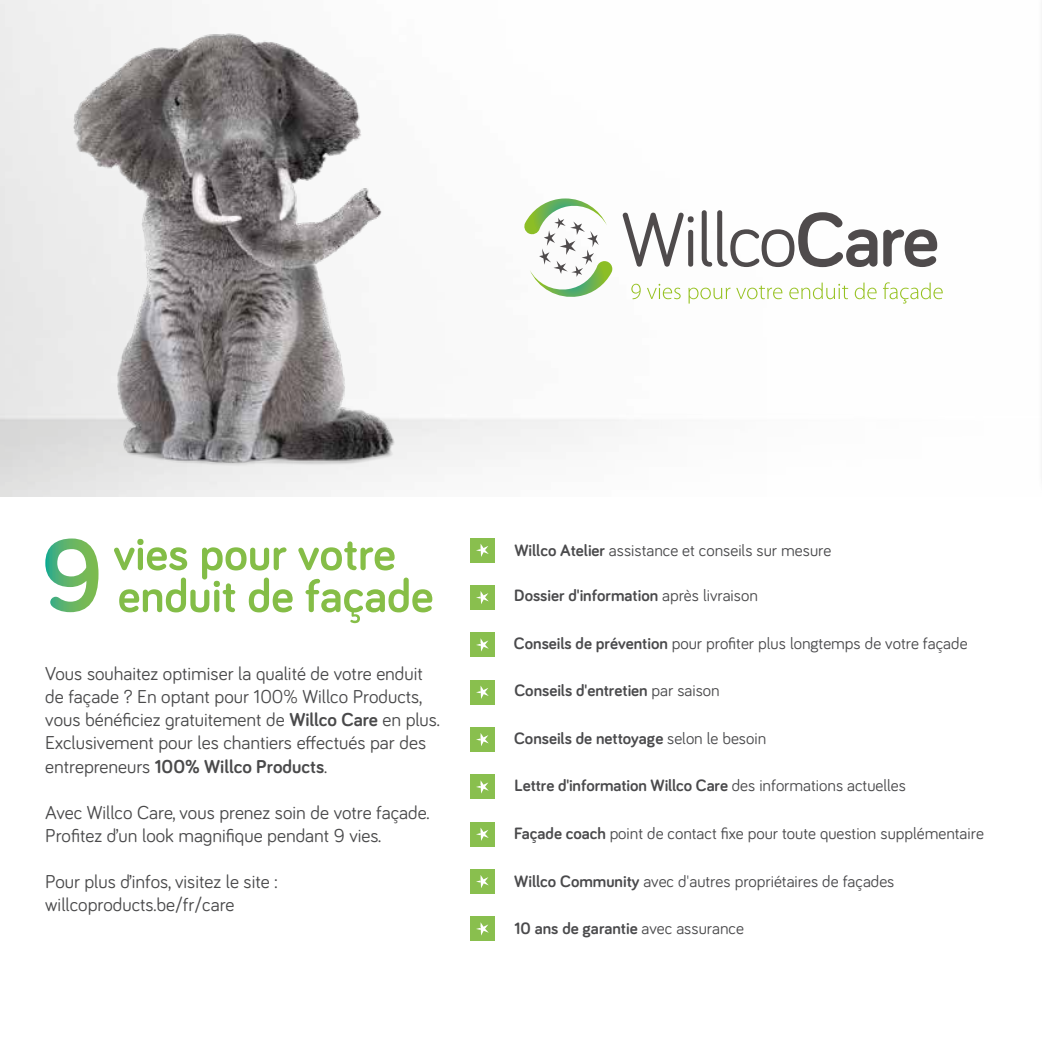
<style>
.page{position:relative;width:1042px;height:1042px;background:#fff}
.page>*{position:absolute;margin:0;border:0;box-sizing:border-box;transform-origin:0 0}
.t1{font:19.25px/23.1px "Bariol";color:#4a4a4b}
.t2{font:16.97px "Bariol";color:#4a4a4c}
.t3{font:700 16.97px "Bariol";color:#4a4a4c}
.s1{font-weight:700}
.s2{font-weight:400}
</style>
<div class="page">
<img style="left:0;top:0;width:938px;height:496px">
<img style="left:1px;top:0;width:449px;height:496px">
<svg style="left:523px;top:198px;width:89px;height:102px"></svg>
<svg style="left:623px;top:213px;width:70px;height:54px"></svg>
<svg style="left:702px;top:210px;width:175px;height:57px"></svg>
<svg style="left:883px;top:229px;width:54px;height:38px"></svg>
<svg style="left:631px;top:284px;width:10px;height:15px"></svg>
<svg style="left:647px;top:284px;width:33px;height:15px"></svg>
<svg style="left:688px;top:288px;width:42px;height:15px"></svg>
<svg style="left:736px;top:285px;width:46px;height:14px"></svg>
<svg style="left:789px;top:283px;width:59px;height:16px"></svg>
<svg style="left:855px;top:283px;width:21px;height:16px"></svg>
<svg style="left:883px;top:282px;width:60px;height:22px"></svg>
<svg style="left:45px;top:538px;width:53px;height:74px"></svg>
<svg style="left:114px;top:539px;width:318px;height:84px"></svg>
<div style="left:470px;top:538px;width:25px;height:24px;background:#89bf4e"></div>
<svg style="left:476px;top:544px;width:13px;height:13px"></svg>
<div style="left:470px;top:632px;width:25px;height:25px;background:#89bf4e"></div>
<svg style="left:476px;top:638px;width:13px;height:13px"></svg>
<div style="left:470px;top:727px;width:25px;height:25px;background:#89bf4e"></div>
<svg style="left:476px;top:733px;width:13px;height:13px"></svg>
<div style="left:470px;top:822px;width:25px;height:24px;background:#89bf4e"></div>
<svg style="left:476px;top:828px;width:13px;height:13px"></svg>
<div style="left:470px;top:916px;width:25px;height:25px;background:#89bf4e"></div>
<svg style="left:476px;top:922px;width:13px;height:13px"></svg>
<div style="left:470px;top:585px;width:25px;height:25px;background:#89bf4e"></div>
<svg style="left:476px;top:591px;width:13px;height:13px"></svg>
<div style="left:470px;top:680px;width:25px;height:24px;background:#89bf4e"></div>
<svg style="left:476px;top:686px;width:13px;height:13px"></svg>
<div style="left:470px;top:774px;width:25px;height:25px;background:#89bf4e"></div>
<svg style="left:476px;top:780px;width:13px;height:13px"></svg>
<div style="left:470px;top:869px;width:25px;height:25px;background:#89bf4e"></div>
<svg style="left:476px;top:875px;width:13px;height:13px"></svg>
<div style="left:1037px;top:0;width:5px;height:496px;background:#fbfbfb"></div>
<p class="t1" style="left:45px;top:661px;width:396px">Vous souhaitez optimiser la qualité de votre enduit de façade ? En optant pour 100% Willco Products, vous bénéficiez gratuitement de <span class="s1">Willco Care</span> en plus.<br>Exclusivement pour les chantiers effectués par des entrepreneurs <span class="s1">100% Willco Products</span>.</p>
<p class="t1" style="left:45px;top:800px;width:386px">Avec Willco Care, vous prenez soin de votre façade.<br>Profitez d’un look magnifique pendant 9 vies.</p>
<p class="t1" style="left:45px;top:869px;width:234px">Pour plus d’infos, visitez le site : willcoproducts.be/fr/care</p>
<p class="t2" style="left:514px;top:539px;width:318px"><span class="s1">Willco Atelier</span> assistance et conseils sur mesure</p>
<p class="t3" style="left:514px;top:584px;width:245px">Dossier d'information <span class="s2">après livraison</span></p>
<p class="t2" style="left:514px;top:632px;width:455px"><span class="s1">Conseils de prévention</span> pour profiter plus longtemps de votre façade</p>
<p class="t3" style="left:514px;top:679px;width:207px">Conseils d'entretien <span class="s2">par saison</span></p>
<p class="t3" style="left:514px;top:727px;width:254px">Conseils de nettoyage <span class="s2">selon le besoin</span></p>
<p class="t3" style="left:514px;top:774px;width:393px">Lettre d'information Willco Care <span class="s2">des informations actuelles</span></p>
<p class="t2" style="left:514px;top:822px;width:471px"><span class="s1">Façade coach</span> point de contact fixe pour toute question supplémentaire</p>
<p class="t2" style="left:514px;top:869px;width:382px"><span class="s1">Willco Community</span> avec d'autres propriétaires de façades</p>
<p class="t3" style="left:514px;top:917px;width:231px">10 ans de garantie <span class="s2">avec assurance</span></p>
</div>
